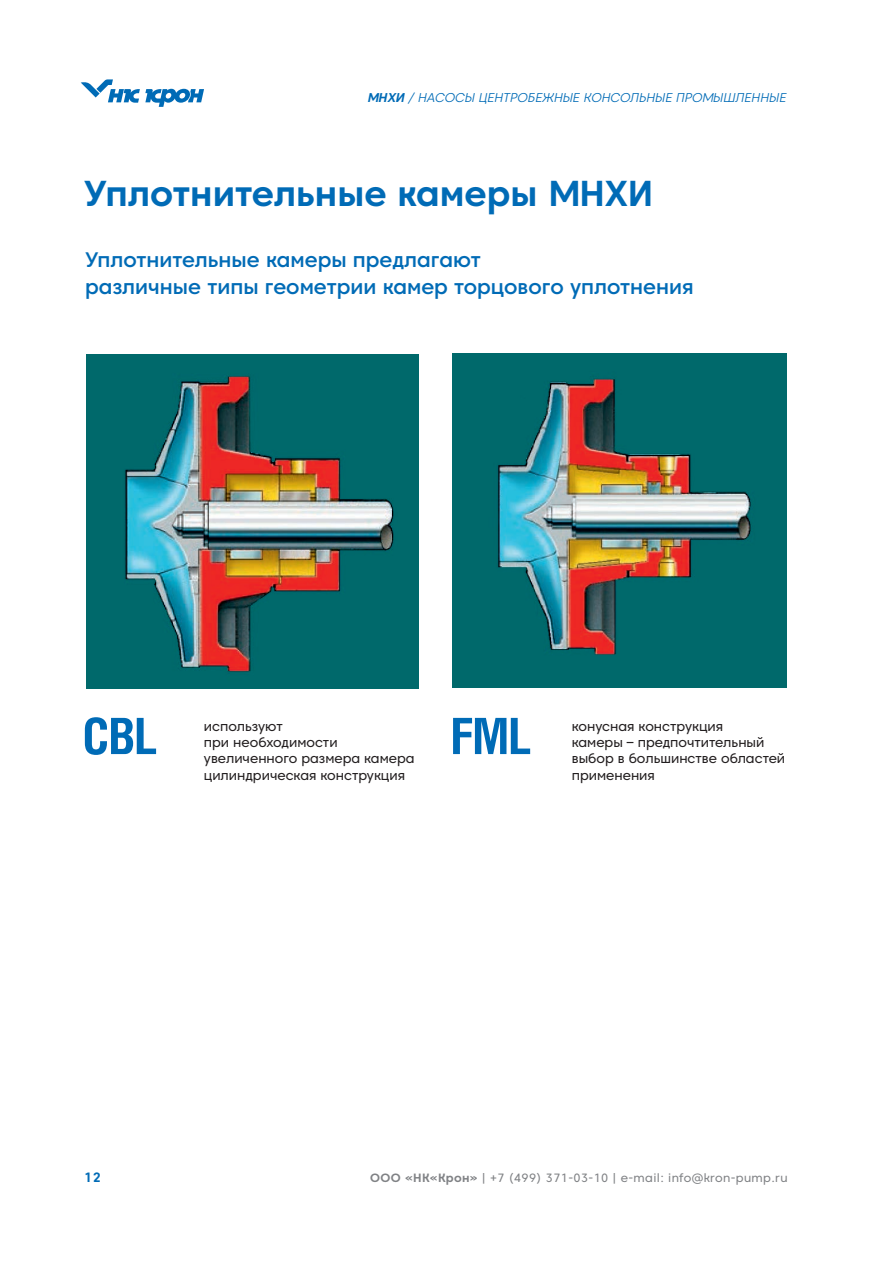
<style>
.page{position:relative;width:893px;height:1263px;background:#fff}
.page>*{position:absolute;margin:0;border:0;box-sizing:border-box;transform-origin:0 0}
.t1{font:700 50.1px "Helios Cond C";letter-spacing:-.015em;color:#006bb6}
.t2{font:700 36px "Caros";color:#006bb6}
.t3{font:500 21px/26.5px "Caros";color:#006bb6}
.t4{font:13.5px/16.4px "Caros";color:#231f20}
.t5{font:700 13.5px "Caros";color:#006bb6}
.t6{font:italic 300 12.75px "Caros";color:#006bb6}
.t7{font:12px "Caros";letter-spacing:.03em;color:#808285}
.s1{font-weight:700}
</style>
<div class="page">
<img style="left:453px;top:353px;width:334px;height:334px">
<img style="left:87px;top:354px;width:332px;height:334px">
<svg style="left:81px;top:79px;width:123px;height:28px"></svg>
<p class="t6" style="left:368px;top:93px;width:420px"><span class="s1">МНХИ</span> / НАСОСЫ ЦЕНТРОБЕЖНЫЕ КОНСОЛЬНЫЕ ПРОМЫШЛЕННЫЕ</p>
<h2 class="t2" style="left:84px;top:180px;width:571px">Уплотнительные камеры МНХИ</h2>
<h3 class="t3" style="left:85px;top:249px;width:610px">Уплотнительные камеры предлагают<br>различные типы геометрии камер торцового уплотнения</h3>
<h1 class="t1" style="left:83px;top:713px;width:76px">CBL</h1>
<h1 class="t1" style="left:451px;top:713px;width:82px">FML</h1>
<p class="t4" style="left:204px;top:719px;width:212px">используют<br>при необходимости увеличенного размера камера цилиндрическая конструкция</p>
<p class="t4" style="left:572px;top:719px;width:215px">конусная конструкция<br>камеры – предпочтительный выбор в большинстве областей применения</p>
<p class="t5" style="left:84px;top:1172px;width:18px">12</p>
<p class="t7" style="left:370px;top:1173px;width:419px"><span class="s1">ООО «НК«Крон»</span> | +7 (499) 371-03-10 | e-mail: info@kron-pump.ru</p>
</div>
